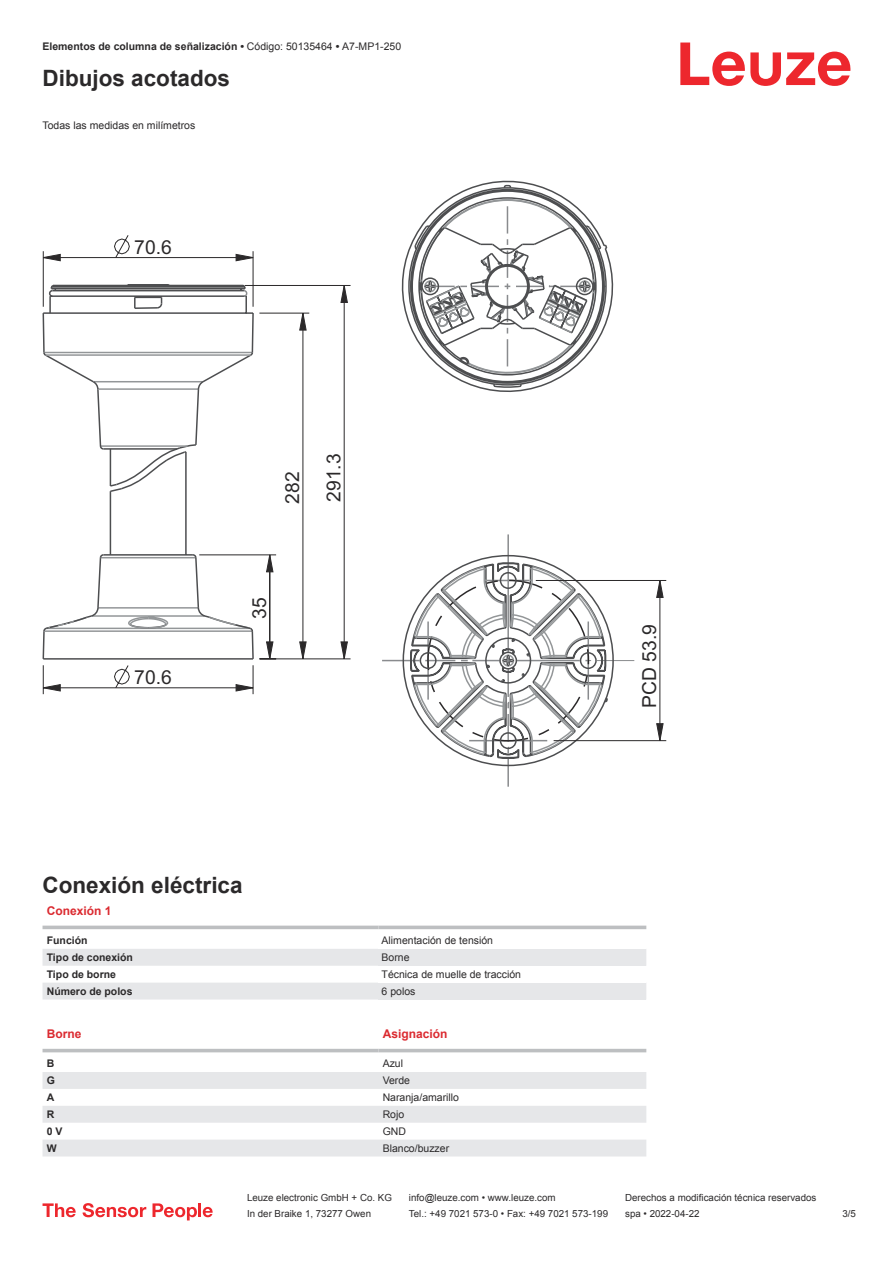
<style>
.page{position:relative;width:893px;height:1263px;background:#fff}
.page>*{position:absolute;margin:0;border:0;box-sizing:border-box;transform-origin:0 0}
.t1{font:700 22.5px "Arial";color:#2b292a}
.t2{font:19.35px/41.2px "Arial";color:#2b292a}
.t3{font:700 12px "Arial";color:#db2a30}
.t4{font:10.5px "Arial";color:#2b292a}
.t5{font:700 10.5px "Arial";color:#2b292a}
.t6{font:9.75px "Arial";color:#2b292a}
.s1{font-weight:400}
</style>
<div class="page">
<svg style="left:680px;top:43px;width:170px;height:43px"></svg>
<svg style="left:43px;top:925px;width:603px;height:5px"></svg>
<svg style="left:43px;top:949px;width:335px;height:50px"></svg>
<hr style="left:43px;top:926px;width:335px;height:3px;background:#bdbfc1">
<hr style="left:378px;top:926px;width:268px;height:3px;background:#bdbfc1">
<div style="left:378px;top:949px;width:268px;height:17px;background:#e6e7e9"></div>
<div style="left:378px;top:983px;width:268px;height:16px;background:#e6e7e9"></div>
<svg style="left:43px;top:1048px;width:603px;height:5px"></svg>
<svg style="left:43px;top:1072px;width:603px;height:84px;fill:#e6e7e9"></svg>
<hr style="left:43px;top:1049px;width:335px;height:3px;background:#bdbfc1">
<hr style="left:378px;top:1049px;width:268px;height:3px;background:#bdbfc1">
<svg style="left:43px;top:1203px;width:33px;height:14px"></svg>
<svg style="left:83px;top:1203px;width:63px;height:14px"></svg>
<svg style="left:153px;top:1203px;width:44px;height:17px"></svg>
<hr style="left:198px;top:1203px;width:3px;height:14px;background:#ed272d">
<svg style="left:203px;top:1207px;width:10px;height:10px"></svg>
<svg style="left:43px;top:181px;width:624px;height:606px"></svg>
<hr style="left:259px;top:658px;width:92px;height:1px;background:#2b292a">
<hr style="left:43px;top:251px;width:1px;height:56px;background:#2b292a">
<hr style="left:259px;top:313px;width:50px;height:1px;background:#2b292a">
<hr style="left:253px;top:251px;width:1px;height:56px;background:#2b292a">
<hr style="left:245px;top:285px;width:106px;height:1px;background:#2b292a">
<hr style="left:303px;top:313px;width:1px;height:346px;background:#2b292a">
<hr style="left:344px;top:285px;width:1px;height:374px;background:#2b292a">
<hr style="left:43px;top:257px;width:210px;height:1px;background:#2b292a">
<hr style="left:43px;top:687px;width:210px;height:1px;background:#2b292a">
<svg style="left:43px;top:665px;width:18px;height:29px"></svg>
<hr style="left:199px;top:554px;width:77px;height:1px;background:#2b292a">
<svg style="left:235px;top:641px;width:41px;height:53px"></svg>
<hr style="left:269px;top:555px;width:1px;height:104px;background:#2b292a">
<hr style="left:554px;top:740px;width:112px;height:1px;background:#2b292a">
<hr style="left:536px;top:580px;width:130px;height:1px;background:#2b292a">
<hr style="left:659px;top:580px;width:1px;height:161px;background:#2b292a">
<svg style="left:410px;top:184px;width:199px;height:576px"></svg>
<p class="t5" style="left:43px;top:42px;width:360px">Elementos de columna de señalización • <span class="s1">Código: 50135464</span> • <span class="s1">A7-MP1-250</span></p>
<h1 class="t1" style="left:43px;top:69px;width:189px">Dibujos acotados</h1>
<p class="t4" style="left:43px;top:121px;width:154px">Todas las medidas en milímetros</p>
<h2 class="t2" style="left:134px;top:227px;width:39px">70.6</h2>
<h2 class="t2" style="left:134px;top:657px;width:39px">70.6</h2>
<h2 class="t2" style="left:272px;top:504px;width:52px;rotate:-90deg">282<br>291.3</h2>
<h2 class="t2" style="left:239px;top:619px;width:23px;rotate:-90deg">35</h2>
<h1 class="t1" style="left:43px;top:876px;width:202px">Conexión eléctrica</h1>
<p class="t3" style="left:47px;top:906px;width:66px">Conexión 1</p>
<p class="t5" style="left:47px;top:936px;width:42px">Función</p>
<p class="t4" style="left:382px;top:936px;width:113px">Alimentación de tensión</p>
<p class="t5" style="left:47px;top:953px;width:88px">Tipo de conexión</p>
<p class="t4" style="left:382px;top:953px;width:30px">Borne</p>
<p class="t5" style="left:47px;top:970px;width:71px">Tipo de borne</p>
<p class="t4" style="left:382px;top:970px;width:141px">Técnica de muelle de tracción</p>
<p class="t5" style="left:47px;top:987px;width:87px">Número de polos</p>
<p class="t4" style="left:382px;top:987px;width:35px">6 polos</p>
<p class="t3" style="left:47px;top:1029px;width:36px">Borne</p>
<p class="t3" style="left:383px;top:1029px;width:66px">Asignación</p>
<p class="t5" style="left:47px;top:1059px;width:9px">B</p>
<p class="t4" style="left:383px;top:1060px;width:22px">Azul</p>
<p class="t5" style="left:47px;top:1076px;width:10px">G</p>
<p class="t4" style="left:383px;top:1076px;width:29px">Verde</p>
<p class="t5" style="left:47px;top:1093px;width:9px">A</p>
<p class="t4" style="left:383px;top:1093px;width:78px">Naranja/amarillo</p>
<p class="t5" style="left:47px;top:1110px;width:9px">R</p>
<p class="t4" style="left:383px;top:1110px;width:23px">Rojo</p>
<p class="t5" style="left:47px;top:1127px;width:17px">0 V</p>
<p class="t4" style="left:383px;top:1127px;width:25px">GND</p>
<p class="t5" style="left:47px;top:1144px;width:11px">W</p>
<p class="t4" style="left:383px;top:1144px;width:68px">Blanco/buzzer</p>
<h2 class="t2" style="left:629px;top:708px;width:85px;rotate:-90deg">PCD 53.9</h2>
<p class="t6" style="left:247px;top:1194px;width:146px">Leuze electronic GmbH + Co. KG</p>
<p class="t6" style="left:409px;top:1194px;width:148px">info@leuze.com • www.leuze.com</p>
<p class="t6" style="left:625px;top:1194px;width:193px">Derechos a modificación técnica reservados</p>
<p class="t6" style="left:247px;top:1210px;width:126px">In der Braike 1, 73277 Owen</p>
<p class="t6" style="left:409px;top:1210px;width:201px">Tel.: +49 7021 573-0 • Fax: +49 7021 573-199</p>
<p class="t6" style="left:625px;top:1210px;width:76px">spa • 2022-04-22</p>
<p class="t6" style="left:842px;top:1210px;width:15px">3 /5</p>
</div>
